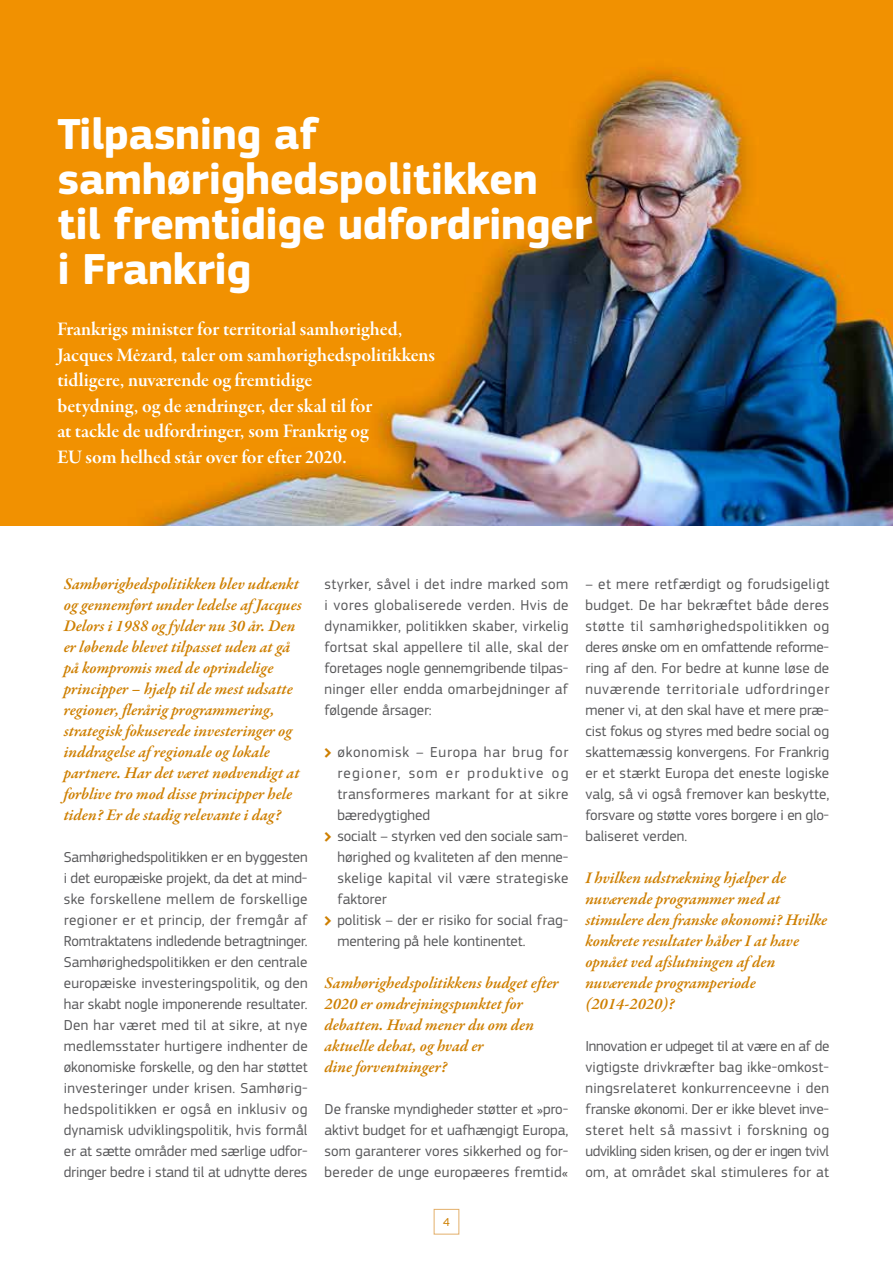
<style>
.page{position:relative;width:893px;height:1263px;background:#fff}
.page>*{position:absolute;margin:0;border:0;box-sizing:border-box;transform-origin:0 0}
.t1{font:700 45px/45px "EC Square Sans Pro";letter-spacing:-.01em;color:#fff}
.t2{font:19.5px/25.5px "Garamond Premr Pro Smbd Subh";color:#fff}
.t3{font:italic 600 16.5px/21px "Garamond Premr Pro";color:#ce7f00}
.t4{font:15px/21px "EC Square Sans Pro";color:#58585a;text-align:justify}
.t5{font:12px "EC Square Sans Pro";color:#ce7f00}
</style>
<div class="page">
<div style="left:434px;top:1209px;width:25px;height:25px;border:1px solid #e3af6a"></div>
<img style="left:0;top:0;width:893px;height:526px">
<h1 class="t1" style="left:57px;top:113px;width:536px">Tilpasning af samhørighedspolitikken til fremtidige udfordringer i Frankrig</h1>
<p class="t2" style="left:57px;top:317px;width:379px">Frankrigs minister for territorial samhørighed, Jacques Mėzard, taler om samhørighedspolitikkens tidligere, nuværende og fremtidige<br>betydning, og de ændringer, der skal til for<br>at tackle de udfordringer, som Frankrig og<br>EU som helhed står over for efter 2020.</p>
<p class="t3" style="left:64px;top:574px;width:240px">Samhørighedspolitikken blev udtænkt og gennemført under ledelse af Jacques Delors i 1988 og fylder nu 30 år. Den er løbende blevet tilpasset uden at gå på kompromis med de oprindelige principper – hjælp til de mest udsatte regioner, flerårig programmering, strategisk fokuserede investeringer og inddragelse af regionale og lokale partnere. Har det været nødvendigt at forblive tro mod disse principper hele tiden? Er de stadig relevante i dag?</p>
<p class="t4" style="left:64px;top:846px;width:245px">Samhørighedspolitikken er en byggesten i det europæiske projekt, da det at mind&shy;ske forskellene mellem de forskellige regioner er et princip, der fremgår af Romtraktatens indledende betragtninger.<br>Samhørighedspolitikken er den centrale europæiske investeringspolitik, og den har skabt nogle imponerende resultater.<br>Den har været med til at sikre, at nye medlemsstater hurtigere indhenter de økonomiske forskelle, og den har støttet investeringer under krisen. Samhørig&shy;hedspolitikken er også en inklusiv og dynamisk udviklingspolitik, hvis formål er at sætte områder med særlige udfor&shy;dringer bedre i stand til at udnytte deres</p>
<p class="t4" style="left:325px;top:573px;width:245px">styrker, såvel i det indre marked som i vores globaliserede verden. Hvis de dynamikker, politikken skaber, virkelig fortsat skal appellere til alle, skal der foretages nogle gennemgribende tilpas&shy;ninger eller endda omarbejdninger af følgende årsager:</p>
<p class="t4" style="left:337px;top:741px;width:233px;text-align:left">økonomisk – Europa har brug for regioner, som er produktive og transformeres markant for at sikre bæredygtighed<br>socialt – styrken ved den sociale sam&shy;hørighed og kvaliteten af den menne&shy;skelige kapital vil være strategiske faktorer<br>politisk – der er risiko for social frag&shy;mentering på hele kontinentet.</p>
<p class="t3" style="left:325px;top:973px;width:236px">Samhørighedspolitikkens budget efter<br>2020 er omdrejningspunktet for debatten. Hvad mener du om den aktuelle debat, og hvad er<br>dine forventninger?</p>
<p class="t4" style="left:325px;top:1098px;width:245px">De franske myndigheder støtter et »pro&shy;aktivt budget for et uafhængigt Europa, som garanterer vores sikkerhed og for&shy;bereder de unge europæeres fremtid«</p>
<p class="t5" style="left:443px;top:1215px;width:8px">4</p>
<p class="t4" style="left:585px;top:573px;width:245px">– et mere retfærdigt og forudsigeligt budget. De har bekræftet både deres støtte til samhørighedspolitikken og deres ønske om en omfattende reforme&shy;ring af den. For bedre at kunne løse de nuværende territoriale udfordringer mener vi, at den skal have et mere præ&shy;cist fokus og styres med bedre social og skattemæssig konvergens. For Frankrig er et stærkt Europa det eneste logiske valg, så vi også fremover kan beskytte, forsvare og støtte vores borgere i en glo&shy;baliseret verden.</p>
<p class="t3" style="left:585px;top:868px;width:243px">I hvilken udstrækning hjælper de nuværende programmer med at stimulere den franske økonomi? Hvilke konkrete resultater håber I at have opnået ved afslutningen af den nuværende programperiode (2014-2020)?</p>
<p class="t4" style="left:585px;top:1035px;width:245px">Innovation er udpeget til at være en af de vigtigste drivkræfter bag ikke-omkost&shy;ningsrelateret konkurrenceevne i den franske økonomi. Der er ikke blevet inve&shy;steret helt så massivt i forskning og udvikling siden krisen, og der er ingen tvivl om, at området skal stimuleres for at</p>
</div>
